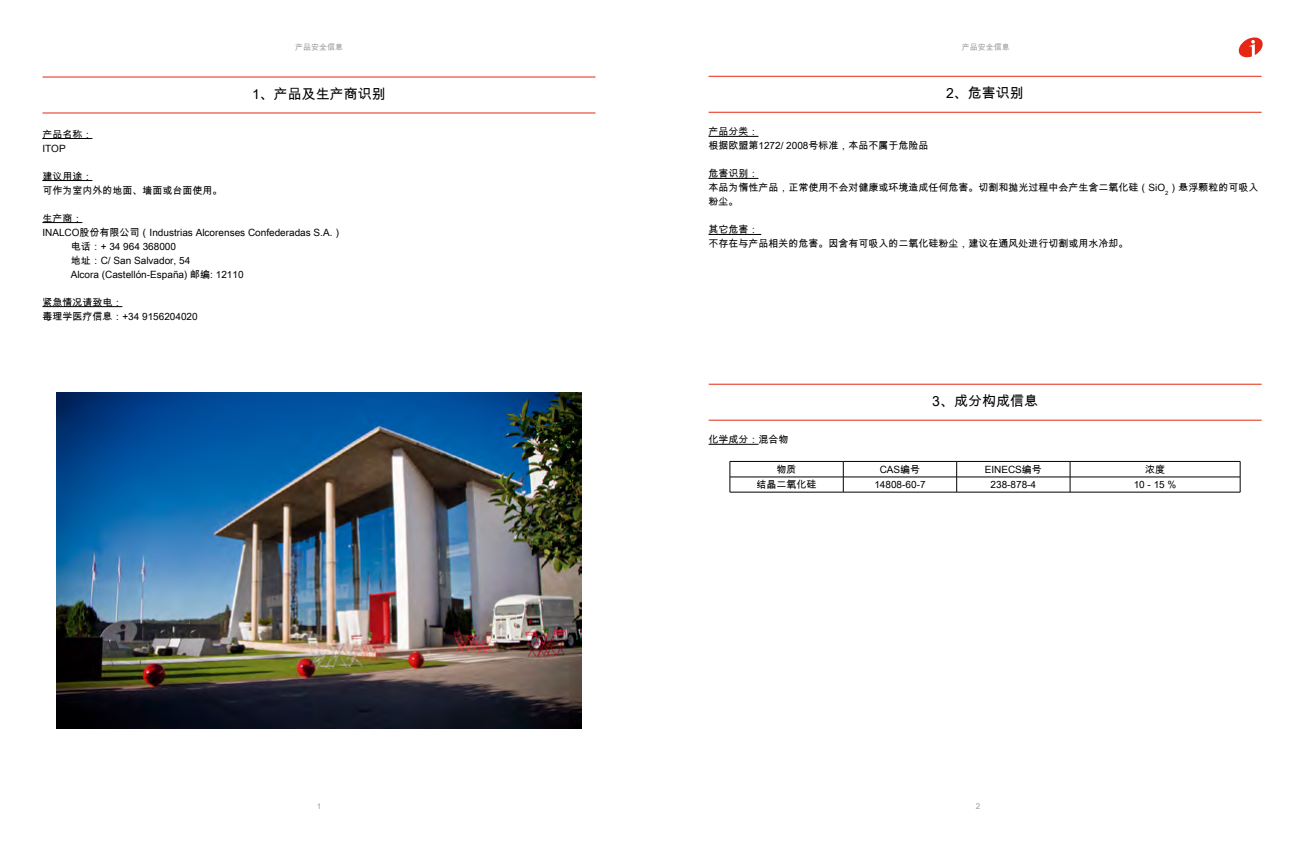
<style>
.page{position:relative;width:1304px;height:851px;background:#fff}
.page>*{position:absolute;margin:0;border:0;box-sizing:border-box;transform-origin:0 0}
.t1{font:14px "Arial Unicode MS";color:#000}
.t2{font:10px/14px "Arial Unicode MS";color:#000}
.t3{font:8px "Arial Unicode MS";color:#9d9d9c}
</style>
<div class="page">
<svg style="left:1239px;top:37px;width:24px;height:20px"></svg>
<img style="left:57px;top:393px;width:524px;height:335px">
<hr style="left:43px;top:77px;width:552px;height:1px;background:#e52713">
<hr style="left:43px;top:113px;width:552px;height:1px;background:#e52713">
<hr style="left:42px;top:138px;width:50px;height:1px;background:#000">
<hr style="left:42px;top:180px;width:50px;height:1px;background:#000">
<hr style="left:42px;top:222px;width:40px;height:1px;background:#000">
<hr style="left:42px;top:306px;width:80px;height:1px;background:#000">
<hr style="left:709px;top:76px;width:553px;height:1px;background:#e52713">
<hr style="left:709px;top:112px;width:553px;height:1px;background:#e52713">
<hr style="left:708px;top:136px;width:50px;height:1px;background:#000">
<hr style="left:708px;top:178px;width:50px;height:1px;background:#000">
<hr style="left:708px;top:234px;width:53px;height:1px;background:#000">
<hr style="left:709px;top:384px;width:553px;height:1px;background:#e52713">
<hr style="left:709px;top:420px;width:553px;height:1px;background:#e52713">
<hr style="left:709px;top:444px;width:50px;height:1px;background:#000">
<hr style="left:730px;top:461px;width:113px;height:1px;background:#000">
<hr style="left:843px;top:461px;width:114px;height:1px;background:#000">
<hr style="left:957px;top:461px;width:113px;height:1px;background:#000">
<hr style="left:1070px;top:461px;width:170px;height:1px;background:#000">
<hr style="left:730px;top:476px;width:113px;height:1px;background:#000">
<svg style="left:730px;top:461px;width:1px;height:31px"></svg>
<hr style="left:843px;top:476px;width:114px;height:1px;background:#000">
<svg style="left:843px;top:461px;width:1px;height:31px"></svg>
<hr style="left:957px;top:476px;width:113px;height:1px;background:#000">
<svg style="left:956px;top:461px;width:1px;height:31px"></svg>
<hr style="left:1070px;top:476px;width:170px;height:1px;background:#000">
<svg style="left:1070px;top:461px;width:1px;height:31px"></svg>
<svg style="left:1240px;top:461px;width:1px;height:31px"></svg>
<hr style="left:730px;top:492px;width:113px;height:1px;background:#000">
<hr style="left:843px;top:492px;width:114px;height:1px;background:#000">
<hr style="left:957px;top:492px;width:113px;height:1px;background:#000">
<hr style="left:1070px;top:492px;width:170px;height:1px;background:#000">
<p class="t3" style="left:295px;top:41px;width:49px">产品安全信息</p>
<p class="t3" style="left:962px;top:41px;width:49px">产品安全信息</p>
<h1 class="t1" style="left:252px;top:83px;width:135px">1、产品及生产商识别</h1>
<h1 class="t1" style="left:946px;top:83px;width:79px">2、危害识别</h1>
<p class="t2" style="left:42px;top:127px;width:51px">产品名称：<br>ITOP</p>
<p class="t2" style="left:42px;top:169px;width:181px">建议用途：<br>可作为室内外的地面、墙面或台面使用。</p>
<p class="t2" style="left:42px;top:211px;width:41px">生产商：</p>
<p class="t2" style="left:42px;top:225px;width:302px">INALCO股份有限公司（Industrias Alcorenses Confederadas S.A.）</p>
<p class="t2" style="left:71px;top:239px;width:107px">电话：+ 34 964 368000</p>
<p class="t2" style="left:71px;top:253px;width:121px">地址：C/ San Salvador, 54</p>
<p class="t2" style="left:71px;top:267px;width:174px">Alcora (Castellón-España) 邮编: 12110</p>
<p class="t2" style="left:42px;top:295px;width:157px">紧急情况请致电：<br>毒理学医疗信息：+34 9156204020</p>
<p class="t2" style="left:708px;top:125px;width:222px">产品分类：<br>根据欧盟第1272/ 2008号标准，本品不属于危险品</p>
<p class="t2" style="left:708px;top:167px;width:551px">危害识别：<br>本品为惰性产品，正常使用不会对健康或环境造成任何危害。切割和抛光过程中会产生含二氧化硅（SiO<sub>2</sub>）悬浮颗粒的可吸入粉尘。</p>
<p class="t2" style="left:708px;top:223px;width:421px">其它危害：<br>不存在与产品相关的危害。因含有可吸入的二氧化硅粉尘，建议在通风处进行切割或用水冷却。</p>
<h1 class="t1" style="left:932px;top:390px;width:107px">3、成分构成信息</h1>
<p class="t2" style="left:709px;top:432px;width:81px">化学成分：混合物</p>
<p class="t2" style="left:777px;top:462px;width:21px">物质</p>
<p class="t2" style="left:880px;top:462px;width:42px">CAS编号</p>
<p class="t2" style="left:985px;top:462px;width:59px">EINECS编号</p>
<p class="t2" style="left:1145px;top:462px;width:21px">浓度</p>
<p class="t2" style="left:757px;top:477px;width:61px">结晶二氧化硅</p>
<p class="t2" style="left:874px;top:477px;width:53px">14808-60-7</p>
<p class="t2" style="left:991px;top:477px;width:47px">238-878-4</p>
<p class="t2" style="left:1134px;top:477px;width:44px">10 - 15 %</p>
<p class="t3" style="left:317px;top:800px;width:6px">1</p>
<p class="t3" style="left:976px;top:800px;width:6px">2</p>
</div>
